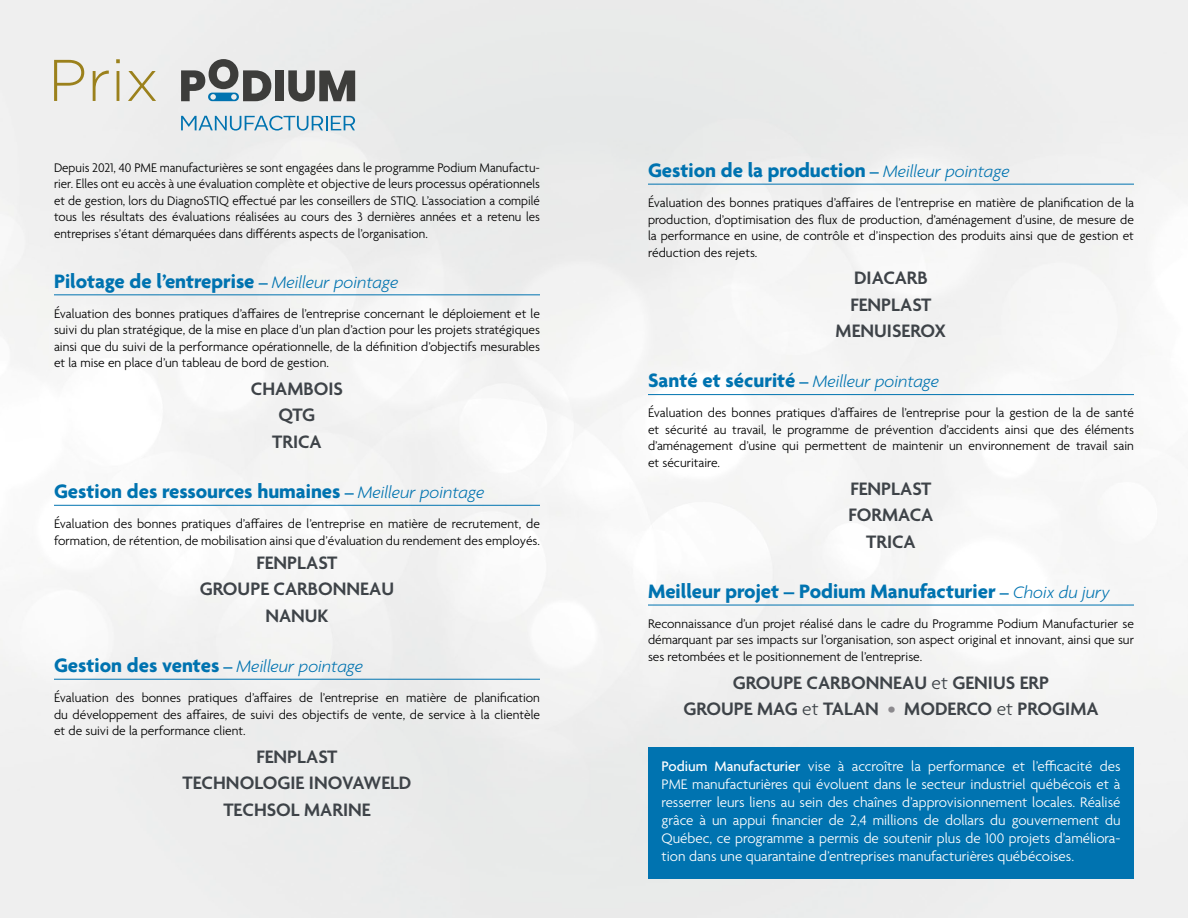
<style>
.page{position:relative;width:1188px;height:918px;background:#fff}
.page>*{position:absolute;margin:0;border:0;box-sizing:border-box;transform-origin:0 0}
.t1{font:300 58.65px "Gotham";color:#9b811c}
.t2{font:700 21px "Agenda";color:#0073b0}
.t3{font:600 19.5px/26.4px "Agenda";color:#3e4348;text-align:center}
.t4{font:italic 300 18px "Agenda";color:#0073b0}
.t5{font:300 15px/18px "Agenda";color:#fff;text-align:justify}
.t6{font:300 13.5px/16.5px "Agenda";color:#000;text-align:justify}
.s1{font-weight:600;font-size:18px}
.s2{font-weight:300;font-style:italic;font-size:18px}
.s3{font-weight:700;font-style:normal;font-size:21px}
.s4{font-weight:600;font-style:normal}
.s5{font-weight:300}
.s6{color:#8b898d}
.s7{font-weight:500}
</style>
<div class="page">
<hr style="left:54px;top:294px;width:486px;height:1px;background:#0073b0">
<hr style="left:54px;top:505px;width:486px;height:1px;background:#0073b0">
<hr style="left:54px;top:679px;width:486px;height:1px;background:#0073b0">
<hr style="left:648px;top:184px;width:486px;height:1px;background:#0073b0">
<hr style="left:648px;top:394px;width:486px;height:1px;background:#0073b0">
<hr style="left:648px;top:605px;width:486px;height:1px;background:#0073b0">
<div style="left:275px;top:70px;width:9px;height:31px;background:#3d3d3b"></div>
<svg style="left:288px;top:70px;width:67px;height:32px"></svg>
<svg style="left:181px;top:59px;width:90px;height:42px"></svg>
<svg style="left:181px;top:116px;width:174px;height:15px"></svg>
<div style="left:648px;top:747px;width:486px;height:132px;background:#0073b0"></div>
<h1 class="t1" style="left:48px;top:43px;width:112px">Prix</h1>
<p class="t6" style="left:54px;top:160px;width:488px">Depuis 2021, 40 PME manufacturières se sont engagées dans le programme Podium Manufactu&shy;rier. Elles ont eu accès à une évaluation complète et objective de leurs processus opérationnels et de gestion, lors du DiagnoSTIQ effectué par les conseillers de STIQ. L’association a compilé tous les résultats des évaluations réalisées au cours des 3 dernières années et a retenu les entreprises s’étant démarquées dans différents aspects de l’organisation.</p>
<h2 class="t2" style="left:54px;top:270px;width:346px">Pilotage de l’entreprise <span class="s1">–</span> <span class="s2">Meilleur pointage</span></h2>
<p class="t6" style="left:54px;top:306px;width:488px">Évaluation des bonnes pratiques d’affaires de l’entreprise concernant le déploiement et le suivi du plan stratégique, de la mise en place d’un plan d’action pour les projets stratégiques ainsi que du suivi de la performance opérationnelle, de la définition d’objectifs mesurables et la mise en place d’un tableau de bord de gestion.</p>
<h3 class="t3" style="left:251px;top:377px;width:94px">CHAMBOIS<br>QTG<br>TRICA</h3>
<h2 class="t2" style="left:54px;top:480px;width:432px">Gestion des ressources humaines <span class="s1">–</span> <span class="s2">Meilleur pointage</span></h2>
<p class="t6" style="left:54px;top:516px;width:487px">Évaluation des bonnes pratiques d’affaires de l’entreprise en matière de recrutement, de formation, de rétention, de mobilisation ainsi que d’évaluation du rendement des employés.</p>
<h3 class="t3" style="left:200px;top:551px;width:196px">FENPLAST<br>GROUPE CARBONNEAU<br>NANUK</h3>
<h2 class="t2" style="left:54px;top:654px;width:311px">Gestion des ventes <span class="s1">–</span> <span class="s2">Meilleur pointage</span></h2>
<p class="t6" style="left:54px;top:690px;width:488px">Évaluation des bonnes pratiques d’affaires de l’entreprise en matière de planification du développement des affaires, de suivi des objectifs de vente, de service à la clientèle et de suivi de la performance client.</p>
<h3 class="t3" style="left:183px;top:745px;width:230px">FENPLAST<br>TECHNOLOGIE INOVAWELD<br>TECHSOL MARINE</h3>
<h2 class="t2" style="left:648px;top:159px;width:363px">Gestion de la production <span class="s1">–</span> <span class="s2">Meilleur pointage</span></h2>
<p class="t6" style="left:648px;top:195px;width:488px">Évaluation des bonnes pratiques d’affaires de l’entreprise en matière de planification de la production, d’optimisation des flux de production, d’aménagement d’usine, de mesure de la performance en usine, de contrôle et d’inspection des produits ainsi que de gestion et réduction des rejets.</p>
<h3 class="t3" style="left:836px;top:266px;width:112px">DIACARB<br>FENPLAST<br>MENUISEROX</h3>
<h3 class="t4" style="left:648px;top:371px;width:293px"><span class="s3">Santé et sécurité</span> <span class="s4">–</span> Meilleur pointage</h3>
<p class="t6" style="left:648px;top:406px;width:488px">Évaluation des bonnes pratiques d’affaires de l’entreprise pour la gestion de la de santé et sécurité au travail, le programme de prévention d’accidents ainsi que des éléments d’aménagement d’usine qui permettent de maintenir un environnement de travail sain et sécuritaire.</p>
<h3 class="t3" style="left:849px;top:476px;width:86px">FENPLAST<br>FORMACA<br>TRICA</h3>
<h2 class="t2" style="left:648px;top:580px;width:463px">Meilleur projet – Podium Manufacturier <span class="s1">–</span> <span class="s2">Choix du jury</span></h2>
<p class="t6" style="left:648px;top:616px;width:488px">Reconnaissance d’un projet réalisé dans le cadre du Programme Podium Manufacturier se démarquant par ses impacts sur l’organisation, son aspect original et innovant, ainsi que sur ses retombées et le positionnement de l’entreprise.</p>
<h3 class="t3" style="left:683px;top:670px;width:417px">GROUPE CARBONNEAU <span class="s5">et</span> GENIUS ERP<br>GROUPE MAG <span class="s5">et</span> TALAN <span class="s6">•</span> MODERCO <span class="s5">et</span> PROGIMA</h3>
<p class="t5" style="left:662px;top:759px;width:461px"><span class="s7">Podium Manufacturier</span> vise à accroître la performance et l’efficacité des PME manufacturières qui évoluent dans le secteur industriel québécois et à resserrer leurs liens au sein des chaînes d’approvisionnement locales. Réalisé grâce à un appui financier de 2,4 millions de dollars du gouvernement du Québec, ce programme a permis de soutenir plus de 100 projets d’améliora&shy;tion dans une quarantaine d’entreprises manufacturières québécoises.</p>
</div>
